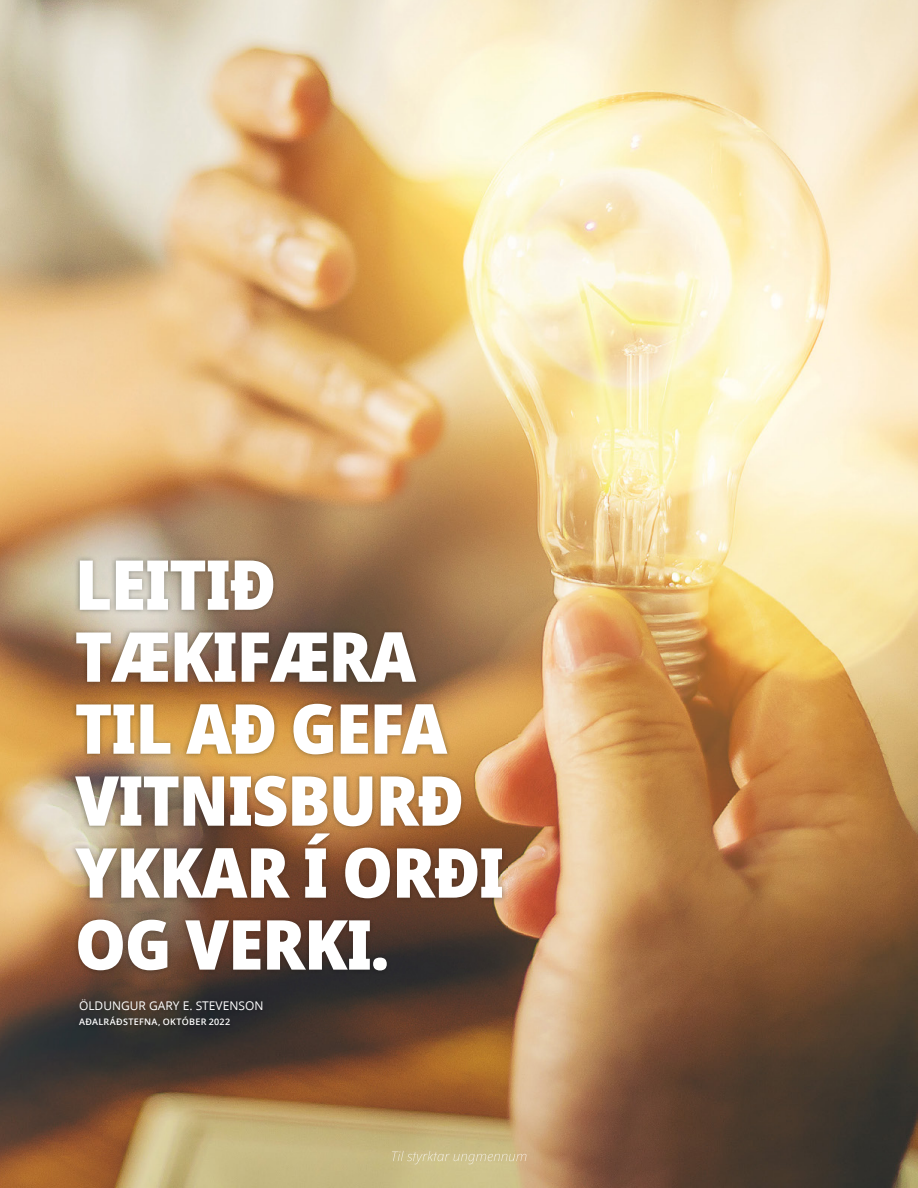
<style>
.page{position:relative;width:918px;height:1188px;background:#fff}
.page>*{position:absolute;margin:0;border:0;box-sizing:border-box;transform-origin:0 0}
.t1{font:800 69px/72px "Dots Solid Condlds Lat";letter-spacing:-.02em;color:#fff}
.t2{font:12px "Dots Solidlds Lat";color:#fff}
.t3{font:600 9px "Dots Solidlds Lat";letter-spacing:.03em;color:#fff}
</style>
<div class="page">
<img style="left:0;top:0;width:918px;height:1188px">
<img style="left:70px;top:555px;width:437px;height:477px">
<img style="left:392px;top:1151px;width:134px;height:13px">
<p class="t1" style="left:75px;top:550px;width:431px">LEITIÐ<br>TÆKIFÆRA<br>TIL AÐ GEFA<br>VITNISBURÐ<br>YKKAR Í ORÐI<br>OG VERKI.</p>
<p class="t2" style="left:79px;top:997px;width:186px">ÖLDUNGUR GARY E. STEVENSON</p>
<p class="t3" style="left:79px;top:1015px;width:153px">AÐALRÁÐSTEFNA, OKTÓBER 2022</p>
</div>
